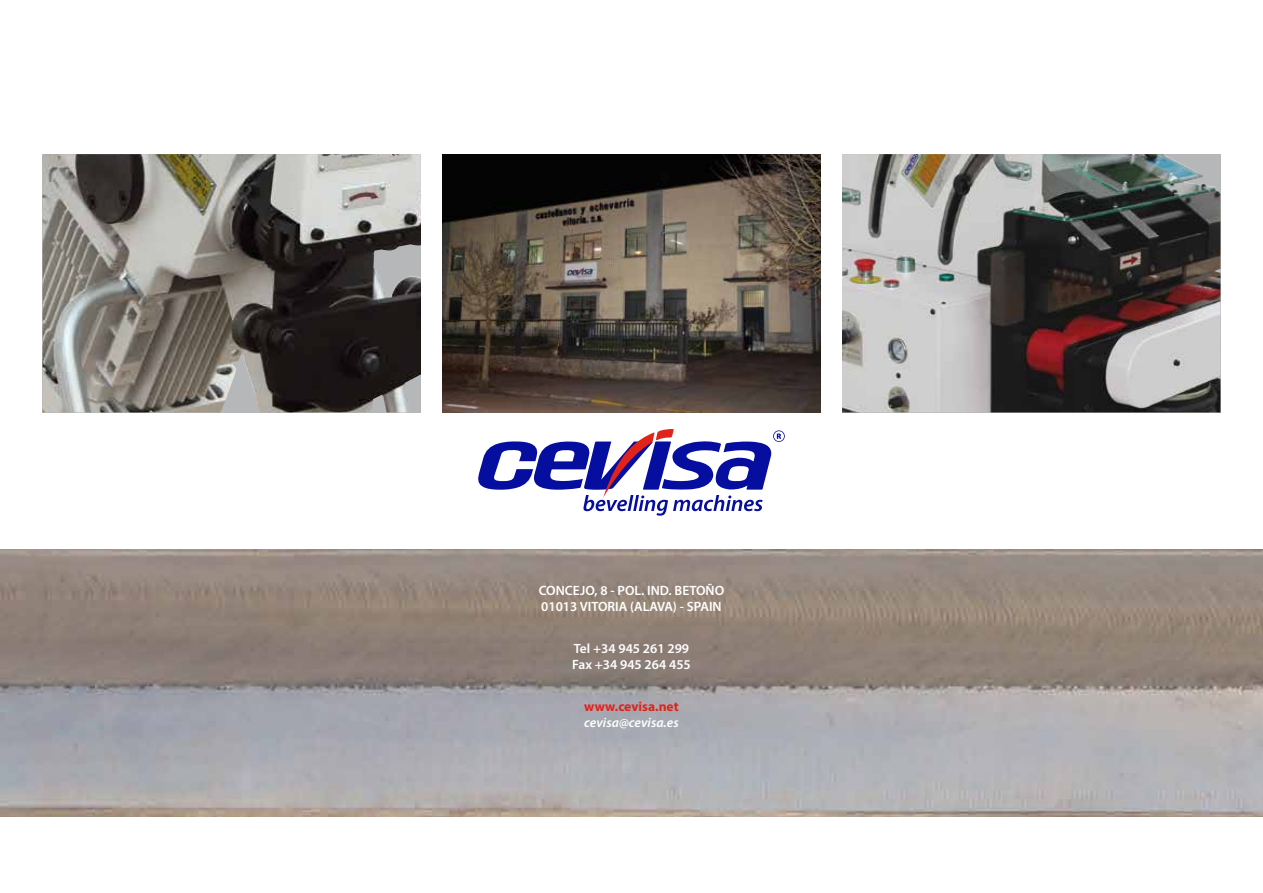
<style>
.page{position:relative;width:1263px;height:893px;background:#fff}
.page>*{position:absolute;margin:0;border:0;box-sizing:border-box;transform-origin:0 0}
.t1{font:600 13.5px/16.2px "Myriad Pro";color:#fff}
.t2{font:italic 600 13.5px "Myriad Pro";color:#fff}
.t3{font:700 13.5px "Myriad Pro";color:#e2231a}
</style>
<div class="page">
<svg style="left:478px;top:429px;width:307px;height:87px"></svg>
<img style="left:442px;top:154px;width:379px;height:258px">
<img style="left:842px;top:154px;width:378px;height:258px">
<img style="left:43px;top:154px;width:378px;height:258px">
<img style="left:0;top:550px;width:1263px;height:266px">
<p class="t1" style="left:539px;top:582px;width:187px">CONCEJO, 8 - POL. IND. BETOÑO<br>01013 VITORIA (ALAVA) - SPAIN</p>
<p class="t1" style="left:572px;top:640px;width:120px">Tel +34 945 261 299<br>Fax +34 945 264 455</p>
<p class="t3" style="left:584px;top:697px;width:96px">www.cevisa.net</p>
<p class="t2" style="left:584px;top:714px;width:96px">cevisa@cevisa.es</p>
</div>
